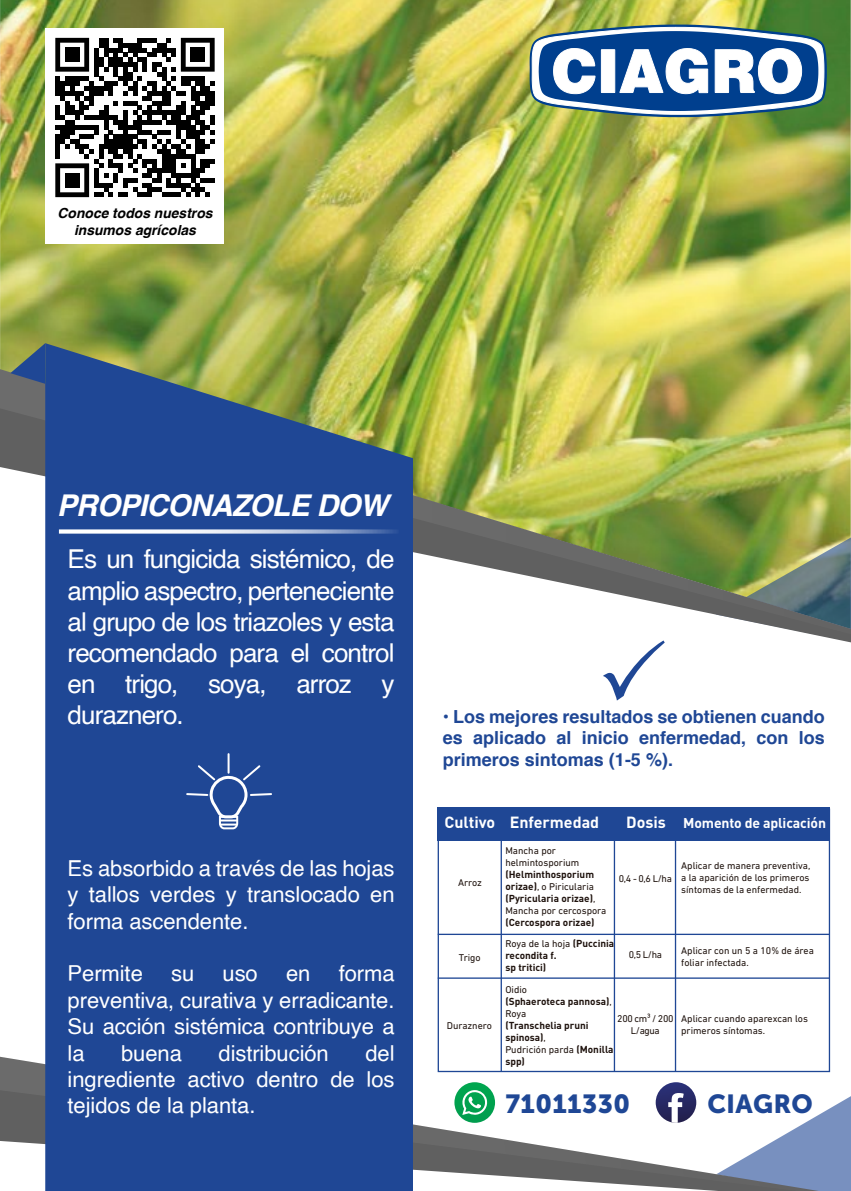
<style>
.page{position:relative;width:851px;height:1191px;background:#fff}
.page>*{position:absolute;margin:0;border:0;box-sizing:border-box;transform-origin:0 0}
.t1{font:italic 700 30px "Helvetica";letter-spacing:-.025em;color:#fff}
.t2{font:26px/31.2px "Helvetica";letter-spacing:-.035em;color:#fff;text-align:justify}
.t3{font:26px "Museo Sans Cyrl 900";letter-spacing:.02em;color:#1f4795}
.t4{font:22px/26.4px "Helvetica";letter-spacing:-.005em;color:#fff;text-align:justify}
.t5{font:700 18px/21.6px "Helvetica";color:#1f4795;text-align:justify}
.t6{font:700 16px "DIN Pro";color:#fff}
.t7{font:700 14px "DIN Pro";letter-spacing:-.01em;color:#fff}
.t8{font:italic 700 13.8px/16.6px "Helvetica";color:#000;text-align:center}
.t9{font:10px/12px "DIN Next LT Pro";color:#1e120d}
.t10{font:700 10px/12px "DIN Pro";color:#1e120d}
.t11{font:10px/12px "DIN Next LT Pro";letter-spacing:-.035em;color:#1e120d;text-align:center}
.s1{font-size:16px}
.s2{font-family:"DIN Pro";font-weight:700}
.s3{font-family:"DIN Next LT Pro";font-weight:400}
</style>
<div class="page">
<img style="left:0;top:0;width:850px;height:333px">
<svg style="left:0;top:1016px;width:850px;height:175px"></svg>
<img style="left:0;top:333px;width:850px;height:310px">
<svg style="left:10px;top:343px;width:35px;height:41px"></svg>
<svg style="left:45px;top:343px;width:368px;height:848px;background:#284e8f"></svg>
<svg style="left:59px;top:529px;width:340px;height:4px"></svg>
<svg style="left:185px;top:754px;width:88px;height:76px;background:#365aa0"></svg>
<svg style="left:655px;top:1082px;width:41px;height:40px"></svg>
<svg style="left:454px;top:1082px;width:41px;height:40px"></svg>
<svg style="left:460px;top:1090px;width:28px;height:25px"></svg>
<svg style="left:603px;top:640px;width:61px;height:60px"></svg>
<hr style="left:437px;top:933px;width:392px;height:2px;background:#1f4795">
<hr style="left:437px;top:977px;width:392px;height:1px;background:#1f4795">
<div style="left:438px;top:807px;width:391px;height:34px;background:#1f4795"></div>
<hr style="left:613px;top:807px;width:2px;height:264px;background:#1f4795">
<hr style="left:500px;top:807px;width:2px;height:264px;background:#1f4795">
<hr style="left:674px;top:807px;width:2px;height:264px;background:#1f4795">
<div style="left:437px;top:808px;width:393px;height:264px;border:1px solid #1f4795"></div>
<svg style="left:529px;top:25px;width:297px;height:92px"></svg>
<div style="left:46px;top:28px;width:178px;height:216px;background:#fff"></div>
<svg style="left:55px;top:38px;width:160px;height:159px"></svg>
<div style="left:65px;top:47px;width:14px;height:15px;background:#000"></div>
<div style="left:190px;top:47px;width:15px;height:15px;background:#000"></div>
<div style="left:65px;top:173px;width:14px;height:14px;background:#000"></div>
<h3 class="t8" style="left:58px;top:205px;width:156px">Conoce todos nuestros insumos agrícolas</h3>
<h1 class="t1" style="left:57px;top:481px;width:333px">PROPICONAZOLE DOW</h1>
<h2 class="t2" style="left:68px;top:544px;width:328px">Es un fungicida sistémico, de amplio aspectro, perteneciente al grupo de los triazoles y esta recomendado para el control en trigo, soya, arroz y duraznero.</h2>
<h3 class="t4" style="left:68px;top:855px;width:328px">Es absorbido a través de las hojas y tallos verdes y translocado en forma ascendente.</h3>
<h3 class="t4" style="left:68px;top:961px;width:77px">Permite</h3>
<h3 class="t4" style="left:171px;top:961px;width:25px">su</h3>
<h3 class="t4" style="left:222px;top:961px;width:37px">uso</h3>
<h3 class="t4" style="left:286px;top:961px;width:26px">en</h3>
<h3 class="t4" style="left:68px;top:961px;width:328px;text-indent:271px">forma preventiva, curativa y erradicante.<br>Su acción sistémica contribuye a la</h3>
<h3 class="t4" style="left:121px;top:1040px;width:62px">buena</h3>
<h3 class="t4" style="left:218px;top:1040px;width:112px">distribución</h3>
<h3 class="t4" style="left:68px;top:1040px;width:328px;text-indent:298px">del ingrediente activo dentro de los tejidos de la planta.</h3>
<h3 class="t5" style="left:443px;top:706px;width:383px">• Los mejores resultados se obtienen cuando es aplicado al inicio enfermedad, con los primeros sintomas (1-5 %).</h3>
<h3 class="t6" style="left:444px;top:811px;width:52px">Cultivo</h3>
<p class="t9" style="left:458px;top:876px;width:26px">Arroz</p>
<p class="t9" style="left:459px;top:951px;width:23px">Trigo</p>
<p class="t9" style="left:447px;top:1019px;width:47px">Duraznero</p>
<h3 class="t6" style="left:509px;top:811px;width:91px">Enfermedad</h3>
<h3 class="t7" style="left:626px;top:813px;width:201px"><span class="s1">Dosis</span> Momento de aplicación</h3>
<p class="t9" style="left:505px;top:844px;width:75px">Mancha por helmintosporium</p>
<p class="t10" style="left:505px;top:867px;width:90px">(Helminthosporium</p>
<p class="t9" style="left:505px;top:880px;width:90px"><span class="s2">orizae)</span>, o Piricularia</p>
<p class="t10" style="left:505px;top:891px;width:91px">(Pyricularia orizae)<span class="s3">,</span></p>
<p class="t9" style="left:505px;top:904px;width:102px">Mancha por cercospora</p>
<p class="t10" style="left:505px;top:915px;width:91px">(Cercospora orizae)</p>
<p class="t9" style="left:505px;top:938px;width:110px">Roya de la hoja <span class="s2">(Puccinia</span></p>
<p class="t10" style="left:505px;top:949px;width:53px">recondita f. sp tritici)</p>
<p class="t9" style="left:505px;top:983px;width:23px">Oidio</p>
<p class="t10" style="left:505px;top:995px;width:108px">(Sphaeroteca pannosa)<span class="s3">,</span></p>
<p class="t9" style="left:505px;top:1007px;width:23px">Roya</p>
<p class="t10" style="left:505px;top:1019px;width:85px">(Transchelia pruni spinosa)<span class="s3">,</span></p>
<p class="t9" style="left:505px;top:1043px;width:110px">Pudrición parda <span class="s2">(Monilla</span></p>
<p class="t10" style="left:505px;top:1055px;width:21px">spp)</p>
<p class="t9" style="left:681px;top:859px;width:131px;text-align:justify">Aplicar de manera preventiva, a la aparición de los primeros síntomas de la enfermedad.</p>
<p class="t9" style="left:618px;top:872px;width:54px">0,4 - 0,6 L/ha</p>
<p class="t9" style="left:681px;top:944px;width:134px">Aplicar con un 5 a 10% de área foliar infectada.</p>
<p class="t9" style="left:628px;top:948px;width:35px">0,5 L/ha</p>
<p class="t11" style="left:617px;top:1012px;width:58px">200 cm³ / 200<br>L/agua</p>
<p class="t9" style="left:681px;top:1012px;width:128px">Aplicar cuando aparexcan los primeros síntomas.</p>
<h2 class="t3" style="left:505px;top:1088px;width:126px">71011330</h2>
<h2 class="t3" style="left:707px;top:1088px;width:107px">CIAGRO</h2>
</div>
